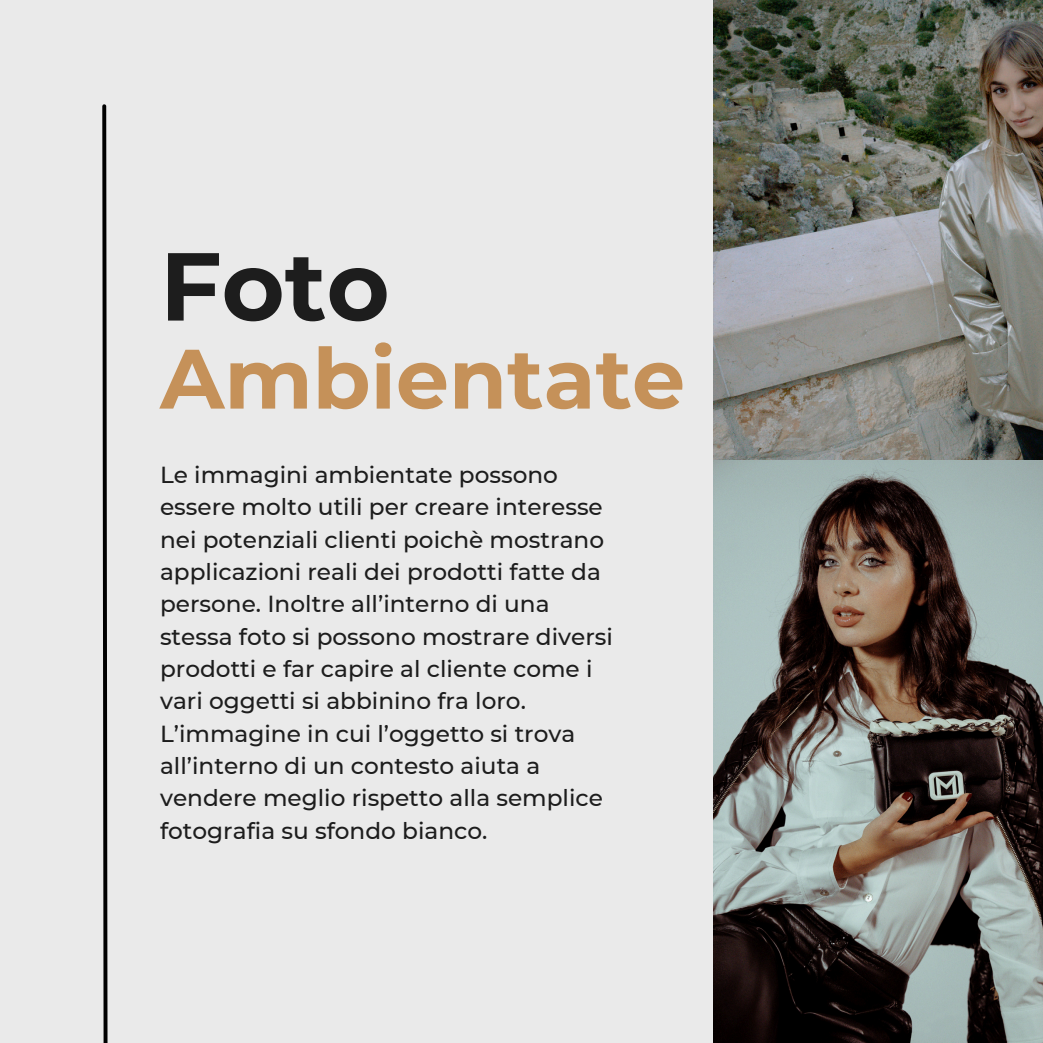
<style>
.page{position:relative;width:1043px;height:1043px;background:#fff}
.page>*{position:absolute;margin:0;border:0;box-sizing:border-box;transform-origin:0 0}
.t1{font:700 96.25px "Montserrat";color:#1d1d1d}
.t2{font:700 84px "Montserrat";color:#c59159}
.t3{font:500 23.28px/32.4px "Montserrat";color:#1d1d1d}
</style>
<div class="page">
<div style="left:0;top:0;width:1042px;height:1042px;background:#eaeaea"></div>
<svg style="left:102px;top:104px;width:6px;height:938px"></svg>
<img style="left:713px;top:0;width:329px;height:1042px">
<p class="t1" style="left:160px;top:227px;width:231px">Foto</p>
<p class="t2" style="left:160px;top:327px;width:526px">Ambientate</p>
<p class="t3" style="left:160px;top:458px;width:454px">Le immagini ambientate possono essere molto utili per creare interesse nei potenziali clienti poichè mostrano applicazioni reali dei prodotti fatte da persone. Inoltre all’interno di una stessa foto si possono mostrare diversi prodotti e far capire al cliente come i vari oggetti si abbinino fra loro.<br>L’immagine in cui l’oggetto si trova all’interno di un contesto aiuta a vendere meglio rispetto alla semplice fotografia su sfondo bianco.</p>
</div>
